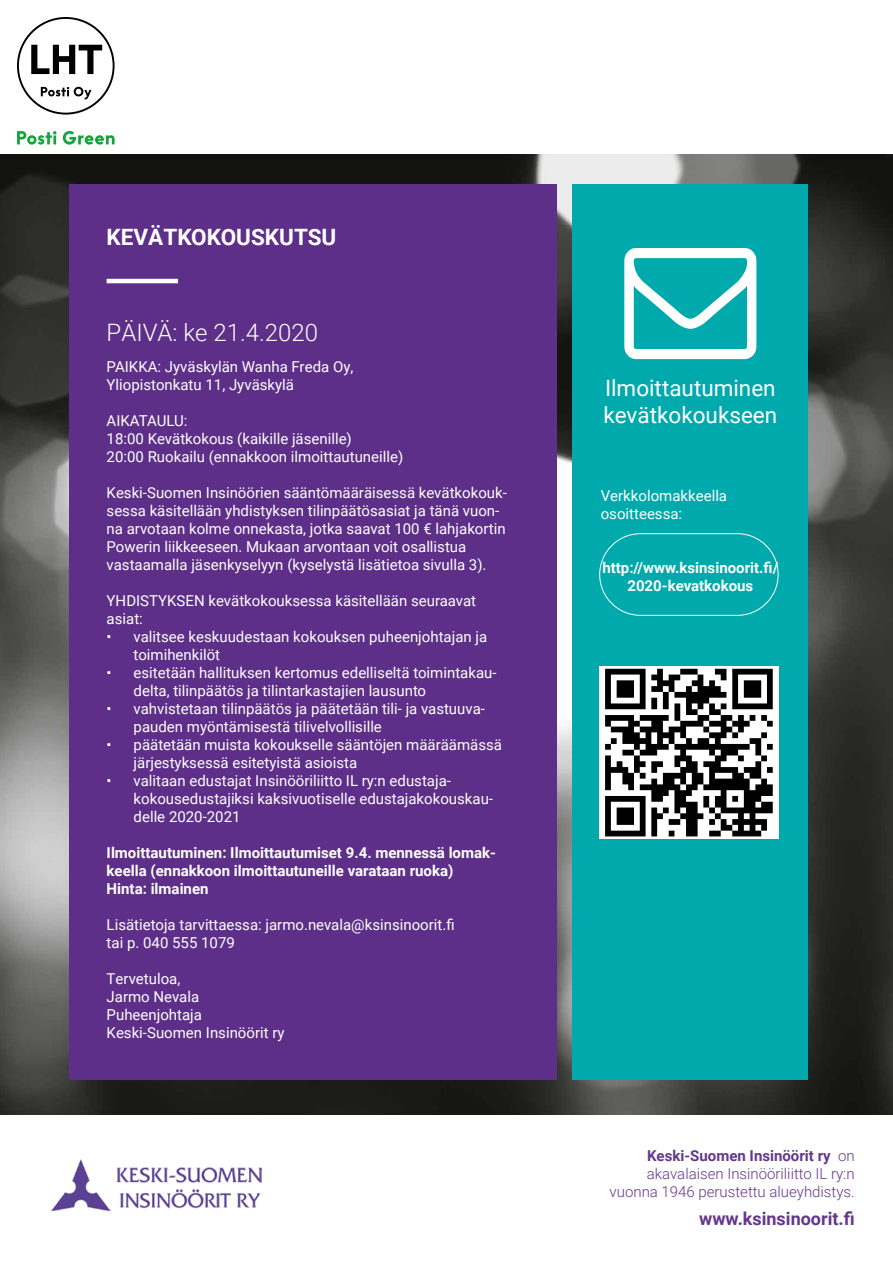
<style>
.page{position:relative;width:893px;height:1263px;background:#fff}
.page>*{position:absolute;margin:0;border:0;box-sizing:border-box;transform-origin:0 0}
.t1{font:300 24px "Roboto";color:#fff}
.t2{font:22.5px/27px "Roboto";color:#fff}
.t3{font:700 22.5px "Roboto";color:#fff}
.t4{font:700 18px "Roboto";color:#64378d}
.t5{font:15px/18px "Roboto";color:#fff}
.t6{font:700 15px/18px "Roboto";color:#fff;text-align:center}
.t7{font:300 15px/18px "Roboto";color:#64378d;text-align:right}
.s1{font-weight:700}
</style>
<div class="page">
<img style="left:0;top:154px;width:893px;height:960px">
<img style="left:52px;top:1159px;width:209px;height:51px">
<svg style="left:17px;top:131px;width:39px;height:14px"></svg>
<svg style="left:63px;top:131px;width:52px;height:14px"></svg>
<svg style="left:17px;top:17px;width:98px;height:98px"></svg>
<div style="left:69px;top:184px;width:487px;height:895px;background:#5d2f88"></div>
<hr style="left:107px;top:279px;width:71px;height:4px;background:#fff">
<div style="left:573px;top:184px;width:235px;height:895px;background:#00a9ab"></div>
<svg style="left:624px;top:248px;width:132px;height:111px"></svg>
<div style="left:599px;top:533px;width:179px;height:83px;border:1px solid #fff;border-radius:41px"></div>
<div style="left:599px;top:666px;width:179px;height:173px;background:#fff"></div>
<svg style="left:605px;top:669px;width:168px;height:167px"></svg>
<h2 class="t3" style="left:107px;top:222px;width:231px">KEVÄTKOKOUSKUTSU</h2>
<h1 class="t1" style="left:107px;top:316px;width:213px">PÄIVÄ: ke 21.4.2020</h1>
<p class="t5" style="left:107px;top:357px;width:248px">PAIKKA: Jyväskylän Wanha Freda Oy,<br>Yliopistonkatu 11, Jyväskylä</p>
<p class="t5" style="left:107px;top:411px;width:298px">AIKATAULU:<br>18:00 Kevätkokous (kaikille jäsenille)<br>20:00 Ruokailu (ennakkoon ilmoittautuneille)</p>
<p class="t5" style="left:107px;top:483px;width:402px">Keski-Suomen Insinöörien sääntömääräisessä kevätkokouk&shy;sessa käsitellään yhdistyksen tilinpäätösasiat ja tänä vuon&shy;na arvotaan kolme onnekasta, jotka saavat 100 € lahjakortin Powerin liikkeeseen. Mukaan arvontaan voit osallistua vastaamalla jäsenkyselyyn (kyselystä lisätietoa sivulla 3).</p>
<p class="t5" style="left:107px;top:591px;width:371px">YHDISTYKSEN kevätkokouksessa käsitellään seuraavat asiat:</p>
<p class="t5" style="left:134px;top:627px;width:355px;text-indent:-27px">• valitsee keskuudestaan kokouksen puheenjohtajan ja toimihenkilöt</p>
<p class="t5" style="left:134px;top:663px;width:364px;text-indent:-27px">• esitetään hallituksen kertomus edelliseltä toimintakau&shy;delta, tilinpäätös ja tilintarkastajien lausunto</p>
<p class="t5" style="left:134px;top:699px;width:353px;text-indent:-27px">• vahvistetaan tilinpäätös ja päätetään tili- ja vastuuva&shy;pauden myöntämisestä tilivelvollisille</p>
<p class="t5" style="left:134px;top:735px;width:370px;text-indent:-27px">• päätetään muista kokoukselle sääntöjen määräämässä järjestyksessä esitetyistä asioista</p>
<p class="t5" style="left:134px;top:771px;width:361px;text-indent:-27px">• valitaan edustajat Insinööriliitto IL ry:n edustaja&shy;kokousedustajiksi kaksivuotiselle edustajakokouskau&shy;delle 2020-2021</p>
<p class="t6" style="left:107px;top:843px;width:391px;text-align:left">Ilmoittautuminen: Ilmoittautumiset 9.4. mennessä lomak&shy;keella (ennakkoon ilmoittautuneille varataan ruoka)<br>Hinta: ilmainen</p>
<p class="t5" style="left:107px;top:915px;width:350px">Lisätietoja tarvittaessa: jarmo.nevala@ksinsinoorit.fi tai p. 040 555 1079</p>
<p class="t5" style="left:107px;top:969px;width:179px">Tervetuloa,<br>Jarmo Nevala<br>Puheenjohtaja<br>Keski-Suomen Insinöörit ry</p>
<h2 class="t2" style="left:603px;top:374px;width:175px">Ilmoittautuminen kevätkokoukseen</h2>
<p class="t5" style="left:601px;top:486px;width:128px">Verkkolomakkeella osoitteessa:</p>
<p class="t6" style="left:602px;top:558px;width:177px">http://www.ksinsinoorit.fi/<br>2020-kevatkokous</p>
<p class="t7" style="left:610px;top:1146px;width:247px"><span class="s1">Keski-Suomen Insinöörit ry</span> on akavalaisen Insinööriliitto IL ry:n vuonna 1946 perustettu alueyhdistys.</p>
<p class="t4" style="left:699px;top:1206px;width:157px">www.ksinsinoorit.fi</p>
</div>
